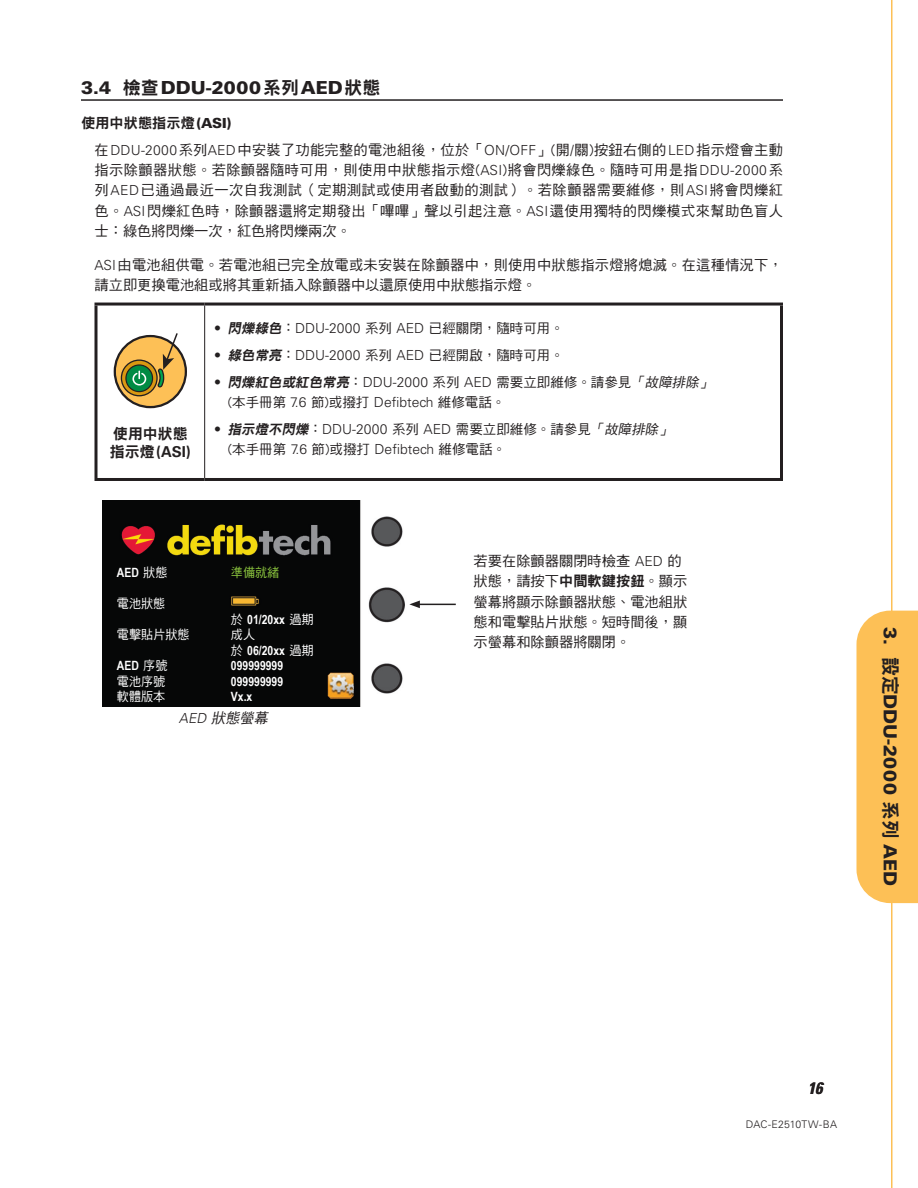
<style>
.page{position:relative;width:918px;height:1188px;background:#fff}
.page>*{position:absolute;margin:0;border:0;box-sizing:border-box;transform-origin:0 0}
.Subchapter_Name_X_X{font:900 18px "Univers LT Std";color:#231f20}
.TABs{font:900 18px "Univers LT Std";color:#231f20}
.t1{font:italic 700 condensed 16.5px "Univers LT Std";color:#231f20}
.t2{font:15px/18px "DF Hei Std W9";color:#231f20}
.Body_Text{font:14.25px/20.2px "DF Hei Std W5";letter-spacing:.015em;color:#231f20;text-align:justify}
.TableBullets{font:14.25px/20.2px "DF Hei Std W5";color:#231f20}
.Heading_2{font:14.25px "DF Hei Std W9";color:#231f20}
.Heading_2-2{font:italic 14.25px "DF Hei Std W5";color:#231f20}
.TableBullets-2{font:13.5px/20.2px "DF Hei Std W5";color:#231f20}
.Heading_4{font:700 12.75px "Arial Narrow";color:#fff}
.Heading_4-2{font:12.75px "DF Hei Std W5";color:#fff;scale:.95 1}
.Heading_4-3{font:12.75px "DF Hei Std W5";color:#8cc63e;scale:.95 1}
.t3{font:300 10.5px "Univers LT Std";letter-spacing:.015em;color:#231f20}
.s1{font-family:"DF Hei Std W9";font-weight:400}
.s2{font-family:"Univers LT Std";font-weight:900;font-size:13.8px}
.s3{font-family:"Univers LT Std";font-weight:300;font-size:13.8px}
.s4{font-family:"Univers LT Std";font-weight:700}
.s5{font-family:"DF Hei Std W9";font-style:italic}
.s6{font-style:italic}
.s7{font-family:"DF Hei Std W5";font-weight:400}
.s8{font-family:"DF Hei Std W9"}
.s9{font-family:"DF Hei Std W9";font-weight:400;font-size:18.75px}
</style>
<div class="page">
<hr style="left:81px;top:99px;width:702px;height:2px;background:#231f20">
<hr style="left:94px;top:478px;width:111px;height:3px;background:#231f20">
<hr style="left:205px;top:303px;width:578px;height:3px;background:#231f20">
<hr style="left:780px;top:306px;width:3px;height:172px;background:#231f20">
<hr style="left:94px;top:303px;width:111px;height:3px;background:#231f20">
<hr style="left:205px;top:478px;width:578px;height:3px;background:#231f20">
<svg style="left:94px;top:306px;width:4px;height:172px"></svg>
<hr style="left:204px;top:306px;width:1px;height:172px;background:#231f20">
<svg style="left:115px;top:336px;width:71px;height:71px;background:#e7af50"></svg>
<div style="left:114px;top:335px;width:73px;height:73px;border:2px solid #231f20;border-radius:50%"></div>
<svg style="left:121px;top:360px;width:36px;height:36px"></svg>
<div style="left:121px;top:359px;width:37px;height:37px;border:1px solid #231f20;border-radius:50%"></div>
<svg style="left:156px;top:333px;width:23px;height:57px"></svg>
<svg style="left:126px;top:365px;width:27px;height:27px"></svg>
<div style="left:125px;top:364px;width:28px;height:28px;border:1px solid #231f20;border-radius:50%"></div>
<svg style="left:132px;top:367px;width:14px;height:23px"></svg>
<img style="left:103px;top:500px;width:302px;height:206px">
<hr style="left:418px;top:604px;width:38px;height:1px;background:#231f20">
<svg style="left:409px;top:601px;width:11px;height:7px"></svg>
<div style="left:856px;top:611px;width:62px;height:292px;background:#fdc056"></div>
<hr style="left:891px;top:0;width:1px;height:1188px;background:#fdc056">
<p class="Subchapter_Name_X_X" style="left:81px;top:76px;width:301px">3.4 <span class="s1">檢查</span>DDU-2000<span class="s1">系列</span>AED<span class="s1">狀態</span></p>
<p class="Heading_2" style="left:81px;top:115px;width:152px">使用中狀態指示燈<span class="s2">(ASI)</span></p>
<p class="Body_Text" style="left:94px;top:139px;width:690px">在<span class="s3">DDU-2000</span>系列<span class="s3">AED</span>中安裝了功能完整的電池組後，位於「<span class="s3">ON/OFF</span>」(開/關)按鈕右側的<span class="s3">LED</span>指示燈會主動指示除顫器狀態。若除顫器隨時可用，則使用中狀態指示燈(<span class="s3">ASI</span>)將會閃爍綠色。隨時可用是指<span class="s3">DDU-2000</span>系列<span class="s3">AED</span>已通過最近一次自我測試（定期測試或使用者啟動的測試）。若除顫器需要維修，則<span class="s3">ASI</span>將會閃爍紅色。<span class="s3">ASI</span>閃爍紅色時，除顫器還將定期發出「嗶嗶」聲以引起注意。<span class="s3">ASI</span>還使用獨特的閃爍模式來幫助色盲人士：綠色將閃爍一次，紅色將閃爍兩次。</p>
<p class="Body_Text" style="left:94px;top:254px;width:690px"><span class="s3">ASI</span>由電池組供電。若電池組已完全放電或未安裝在除顫器中，則使用中狀態指示燈將熄滅。在這種情況下，請立即更換電池組或將其重新插入除顫器中以還原使用中狀態指示燈。</p>
<p class="t2" style="left:110px;top:424px;width:83px">使用中狀態指示燈<span class="s4">(ASI)</span></p>
<p class="TableBullets-2" style="left:214px;top:317px;width:351px"><span class="s3">•</span> <span class="s5">閃爍綠色</span>：<span class="s3">DDU-2000</span> 系列 <span class="s3">AED</span> 已經關閉，隨時可用。</p>
<p class="TableBullets-2" style="left:214px;top:344px;width:351px"><span class="s3">•</span> <span class="s5">綠色常亮</span>：<span class="s3">DDU-2000</span> 系列 <span class="s3">AED</span> 已經開啟，隨時可用。</p>
<p class="TableBullets-2" style="left:228px;top:371px;width:489px;text-indent:-14px"><span class="s3">•</span> <span class="s5">閃爍紅色或紅色常亮</span>：<span class="s3">DDU-2000</span> 系列 <span class="s3">AED</span> 需要立即維修。請參見<span class="s6">「故障排除」</span>(本手冊第 <span class="s3">7.6</span> 節)或撥打 <span class="s3">Defibtech</span> 維修電話。</p>
<p class="TableBullets-2" style="left:228px;top:419px;width:448px;text-indent:-14px"><span class="s3">•</span> <span class="s5">指示燈不閃爍</span>：<span class="s3">DDU-2000</span> 系列 <span class="s3">AED</span> 需要立即維修。請參見<span class="s6">「故障排除」</span>(本手冊第 <span class="s3">7.6</span> 節)或撥打 <span class="s3">Defibtech</span> 維修電話。</p>
<p class="Heading_4" style="left:117px;top:563px;width:52px">AED <span class="s7">狀態</span></p>
<p class="Heading_4-3" style="left:231px;top:565px;width:52px">準備就緒</p>
<p class="Heading_4-2" style="left:117px;top:597px;width:52px">電池狀態</p>
<p class="Heading_4" style="left:231px;top:609px;width:84px"><span class="s7">於</span> 01/20xx <span class="s7">過期</span></p>
<p class="Heading_4-2" style="left:117px;top:628px;width:78px">電擊貼片狀態</p>
<p class="Heading_4-2" style="left:231px;top:628px;width:27px">成人</p>
<p class="Heading_4" style="left:231px;top:641px;width:84px"><span class="s7">於</span> 06/20xx <span class="s7">過期</span></p>
<p class="Heading_4" style="left:117px;top:656px;width:52px">AED <span class="s7">序號</span></p>
<p class="Heading_4" style="left:231px;top:656px;width:54px">099999999</p>
<p class="Heading_4-2" style="left:117px;top:674px;width:52px">電池序號</p>
<p class="Heading_4" style="left:231px;top:672px;width:54px">099999999</p>
<p class="Heading_4-2" style="left:117px;top:690px;width:52px">軟體版本</p>
<p class="Heading_4" style="left:231px;top:687px;width:23px">Vx.x</p>
<p class="Heading_2-2" style="left:179px;top:711px;width:93px"><span class="s3">AED</span> 狀態螢幕</p>
<p class="TableBullets" style="left:474px;top:551px;width:215px">若要在除顫器關閉時檢查 <span class="s3">AED</span> 的狀態，請按下<span class="s8">中間軟鍵按鈕</span>。顯示螢幕將顯示除顫器狀態、電池組狀態和電擊貼片狀態。短時間後，顯示螢幕和除顫器將關閉。</p>
<p class="TABs" style="left:902px;top:627px;width:261px;rotate:90deg">3. <span class="s9">設定</span>DDU-2000 <span class="s9">系列</span> AED</p>
<p class="t1" style="left:808px;top:1078px;width:16px">16</p>
<p class="t3" style="left:746px;top:1118px;width:93px">DAC-E2510TW-BA</p>
</div>
